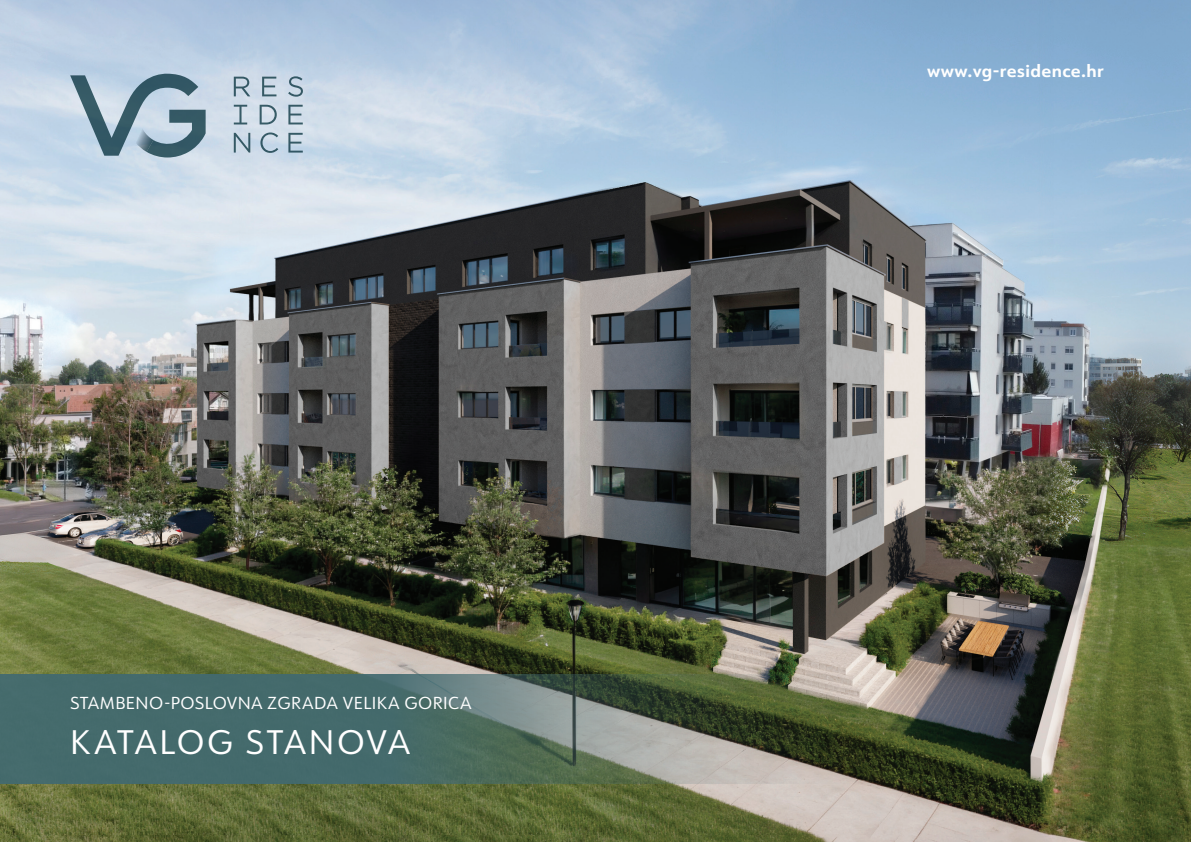
<style>
.page{position:relative;width:1191px;height:842px;background:#fff}
.page>*{position:absolute;margin:0;border:0;box-sizing:border-box;transform-origin:0 0}
.t1{font:33.3px "URW Form";letter-spacing:.065em;color:#fff}
.t2{font:17px "URW Form";letter-spacing:.025em;color:#fff}
.t3{font:700 17px "URW Form";letter-spacing:.025em;color:#fff}
</style>
<div class="page">
<img style="left:0;top:0;width:1191px;height:842px">
<svg style="left:234px;top:77px;width:16px;height:19px"></svg>
<svg style="left:262px;top:77px;width:14px;height:19px"></svg>
<svg style="left:288px;top:76px;width:15px;height:21px"></svg>
<svg style="left:260px;top:105px;width:17px;height:19px"></svg>
<svg style="left:288px;top:105px;width:15px;height:19px"></svg>
<svg style="left:234px;top:133px;width:16px;height:20px"></svg>
<svg style="left:260px;top:132px;width:18px;height:21px"></svg>
<svg style="left:288px;top:133px;width:15px;height:20px"></svg>
<svg style="left:234px;top:105px;width:13px;height:19px"></svg>
<svg style="left:70px;top:74px;width:136px;height:83px;background:#90a8b6"></svg>
<svg style="left:0;top:675px;width:904px;height:109px;background:#597168"></svg>
<p class="t2" style="left:70px;top:691px;width:403px">STAMBENO-POSLOVNA ZGRADA VELIKA GORICA</p>
<h1 class="t1" style="left:70px;top:720px;width:342px">KATALOG STANOVA</h1>
<p class="t3" style="left:927px;top:59px;width:178px">www.vg-residence.hr</p>
</div>
